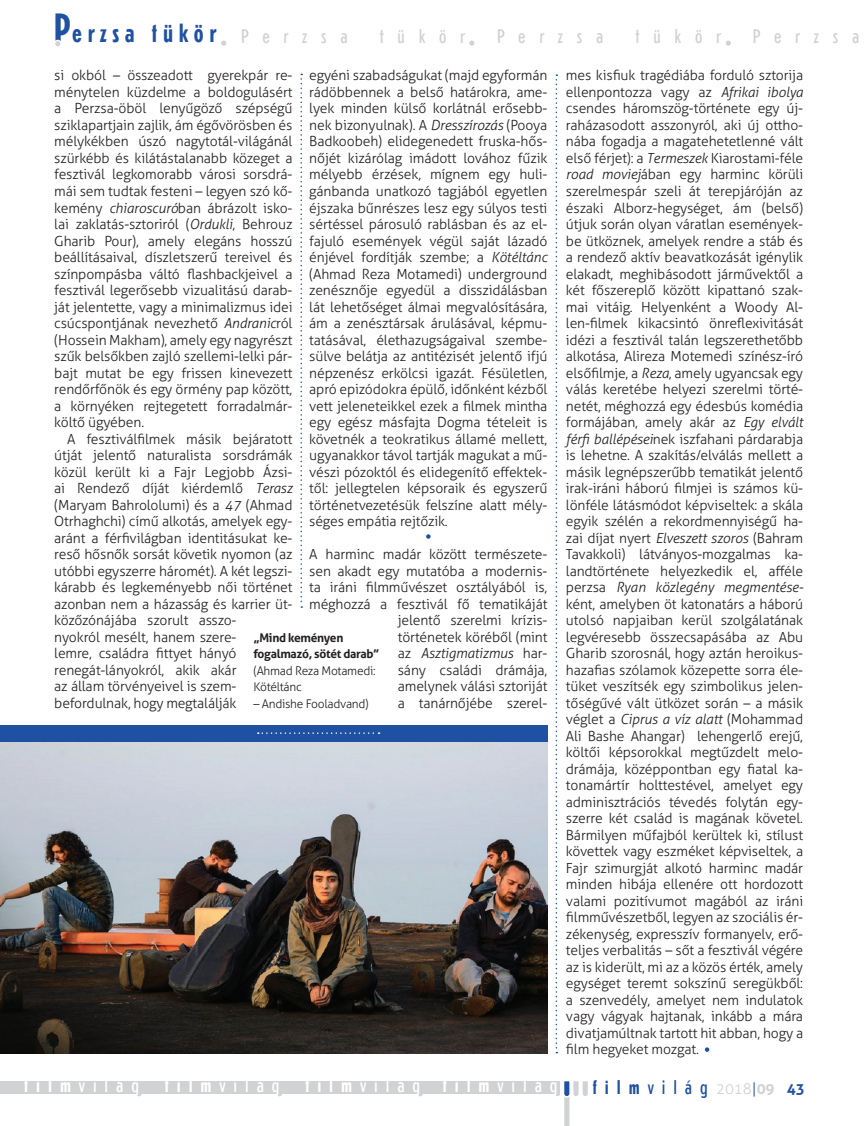
<style>
.page{position:relative;width:867px;height:1126px;background:#fff}
.page>*{position:absolute;margin:0;border:0;box-sizing:border-box;transform-origin:0 0}
.t1{font:700 condensed 42px "Erbar LT";color:#2051a3}
.t2{font:700 condensed 26.1px "Erbar LT";letter-spacing:.22em;color:#2051a3}
.t3{font:300 condensed 19.8px "Erbar LT";letter-spacing:.4em;color:#fff}
.t4{font:300 condensed 19.8px "Erbar LT";letter-spacing:.7em;color:#d1d2d4}
.t5{font:300 condensed 19.8px "Erbar LT";letter-spacing:.4em;color:#2051a3}
.t6{font:700 15px "Aller";color:#2051a3}
.új_Filmvilág{font:300 13.95px/16.5px "Aller";letter-spacing:-.01em;color:#231f20;text-align:justify}
.t7{font:300 12px/16.5px "Aller";letter-spacing:-.025em;color:#231f20}
.t8{font:700 12px/16.5px "Aller";letter-spacing:-.025em;color:#231f20}
.s1{font-weight:300;font-size:19.8px;color:#d1d2d4}
.s2{font-style:italic}
.s3{font-weight:700}
.s4{font-family:"Aller";font-stretch:normal;font-size:15px;color:#d1d2d4}
.s5{font-family:"Aller";font-stretch:normal;font-size:15px}
.s6{font-family:"Aller";font-weight:700;font-stretch:normal;font-size:15px;color:#d1d2d4}
</style>
<div class="page">
<svg style="left:418px;top:1093px;width:5px;height:3px"></svg>
<svg style="left:136px;top:1093px;width:6px;height:3px"></svg>
<svg style="left:221px;top:41px;width:5px;height:5px"></svg>
<svg style="left:469px;top:41px;width:5px;height:5px"></svg>
<svg style="left:726px;top:41px;width:5px;height:5px"></svg>
<div style="left:0;top:1081px;width:560px;height:12px;background:#d1d2d4"></div>
<svg style="left:555px;top:1081px;width:33px;height:45px"></svg>
<svg style="left:277px;top:1093px;width:5px;height:3px"></svg>
<div style="left:55px;top:40px;width:6px;height:7px;background:#d1d2d4;border-radius:50%"></div>
<div style="left:54px;top:40px;width:8px;height:8px;border:2px solid #fff;border-radius:50%"></div>
<svg style="left:556px;top:74px;width:1px;height:979px"></svg>
<svg style="left:300px;top:74px;width:2px;height:534px"></svg>
<img style="left:0;top:741px;width:547px;height:312px">
<div style="left:0;top:725px;width:547px;height:16px;background:#1f51a3"></div>
<svg style="left:258px;top:732px;width:122px;height:2px"></svg>
<svg style="left:705px;top:1047px;width:4px;height:5px"></svg>
<svg style="left:426px;top:534px;width:5px;height:5px"></svg>
<h1 class="t1" style="left:54px;top:4px;width:19px">P</h1>
<h2 class="t2" style="left:72px;top:18px;width:277px">erzsa tükör <span class="s1">P e r z s a</span></h2>
<h3 class="t4" style="left:380px;top:24px;width:87px">tükör</h3>
<h3 class="t4" style="left:497px;top:24px;width:108px">Perzsa</h3>
<h3 class="t4" style="left:636px;top:24px;width:87px">tükör</h3>
<h3 class="t4" style="left:753px;top:24px;width:108px">Perzsa</h3>
<p class="új_Filmvilág" style="left:309px;top:67px;width:240px">egyéni szabadságukat (majd egyformán rádöbbennek a belső határokra, ame&shy;lyek minden külső korlátnál erősebb&shy;nek bizonyulnak). A <span class="s2">Dresszírozás</span> (Pooya Badkoobeh) elidegenedett fruska-hős&shy;nőjét kizárólag imádott lovához fűzik mélyebb érzések, mígnem egy huli&shy;gánbanda unatkozó tagjából egyetlen éjszaka bűnrészes lesz egy súlyos testi sértéssel párosuló rablásban és az el&shy;fajuló események végül saját lázadó énjével fordítják szembe; a <span class="s2">Kötéltánc </span>(Ahmad Reza Motamedi) underground zenésznője egyedül a disszidálásban lát lehetőséget álmai megvalósítására, ám a zenésztársak árulásával, képmu&shy;tatásával, élethazugságaival szembe&shy;sülve belátja az antitézisét jelentő ifjú népzenész erkölcsi igazát. Fésületlen, apró epizódokra épülő, időnként kézből vett jeleneteikkel ezek a filmek mintha egy egész másfajta Dogma tételeit is követnék a teokratikus államé mellett, ugyanakkor távol tartják magukat a mű&shy;vészi pózoktól és elidegenítő effektek&shy;től: jellegtelen képsoraik és egyszerű történetvezetésük felszíne alatt mély&shy;séges empátia rejtőzik.</p>
<p class="új_Filmvilág" style="left:309px;top:546px;width:240px;text-align:right">A harminc madár között természete&shy;sen akadt egy mutatóba a modernis&shy;ta iráni filmművészet osztályából is, méghozzá a fesztivál fő tematikáját jelentő szerelmi krízis-<br>történetek köréből (mint<br>az <span class="s2">Asztigmatizmus</span> har-<br>sány családi drámája,<br>amelynek válási sztoriját<br>a tanárnőjébe szerel-</p>
<p class="új_Filmvilág" style="left:54px;top:67px;width:240px">si okból – összeadott gyerekpár re&shy;ménytelen küzdelme a boldogulásért a Perzsa-öböl lenyűgöző szépségű sziklapartjain zajlik, ám égővörösben és mélykékben úszó nagytotál-világánál szürkébb és kilátástalanabb közeget a fesztivál legkomorabb városi sorsdrá&shy;mái sem tudtak festeni – legyen szó kő&shy;kemény <span class="s2">chiaroscuró</span>ban ábrázolt isko&shy;lai zaklatás-sztoriról (<span class="s2">Ordukli</span>, Behrouz Gharib Pour), amely elegáns hosszú beállításaival, díszletszerű tereivel és színpompásba váltó flashbackjeivel a fesztivál legerősebb vizualitású darab&shy;ját jelentette, vagy a minimalizmus idei csúcspontjának nevezhető <span class="s2">Andranic</span>ról (Hossein Makham), amely egy nagyrészt szűk belsőkben zajló szellemi-lelki pár&shy;bajt mutat be egy frissen kinevezett rendőrfőnök és egy örmény pap között, a környéken rejtegetett forradalmár&shy;költő ügyében.</p>
<p class="új_Filmvilág" style="left:54px;top:430px;width:240px;text-align:left;text-indent:13px">A fesztiválfilmek másik bejáratott útját jelentő naturalista sorsdrámák közül került ki a Fajr Legjobb Ázsi&shy;ai Rendező díját kiérdemlő <span class="s2">Terasz </span>(Maryam Bahrololumi) és a <span class="s2">47</span> (Ahmad Otrhaghchi) című alkotás, amelyek egy&shy;aránt a férfivilágban identitásukat ke&shy;reső hősnők sorsát követik nyomon (az utóbbi egyszerre háromét). A két legszi&shy;kárabb és legkeményebb női történet azonban nem a házasság és karrier üt&shy;közőzónájába szorult asszo-<br>nyokról mesélt, hanem szere-<br>lemre, családra fittyet hányó renegát-lányokról, akik akár<br>az állam törvényeivel is szem&shy;befordulnak, hogy megtalálják</p>
<p class="t8" style="left:254px;top:629px;width:127px">„Mind keményen fogalmazó, sötét darab”</p>
<p class="t7" style="left:254px;top:662px;width:123px">(Ahmad Reza Motamedi:<br>Kötéltánc</p>
<p class="t7" style="left:254px;top:695px;width:117px">– Andishe Fooladvand)</p>
<p class="új_Filmvilág" style="left:566px;top:67px;width:239px">mes kisfiuk tragédiába forduló sztorija ellenpontozza vagy az <span class="s2">Afrikai ibolya </span>csendes háromszög-története egy új&shy;raházasodott asszonyról, aki új ottho&shy;nába fogadja a magatehetetlenné vált első férjet): a <span class="s2">Termeszek</span> Kiarostami-féle <span class="s2">road moviej</span>ában egy harminc körüli szerelmespár szeli át terepjáróján az északi Alborz-hegységet, ám (belső) útjuk során olyan váratlan események&shy;be ütköznek, amelyek rendre a stáb és a rendező aktív beavatkozását igénylik elakadt, meghibásodott járművektől a két főszereplő között kipattanó szak&shy;mai vitáig. Helyenként a Woody Al&shy;len-filmek kikacsintó önreflexivitását idézi a fesztivál talán legszerethetőbb alkotása, Alireza Motemedi színész-író elsőfilmje, a <span class="s2">Reza</span>, amely ugyancsak egy válás keretébe helyezi szerelmi törté&shy;netét, méghozzá egy édesbús komédia formájában, amely akár az <span class="s2">Egy elvált férfi ballépései</span>nek iszfahani párdarabja is lehetne. A szakítás/elválás mellett a másik legnépszerűbb tematikát jelentő irak-iráni háború filmjei is számos kü&shy;lönféle látásmódot képviseltek: a skála egyik szélén a rekordmennyiségű ha&shy;zai díjat nyert <span class="s2">Elveszett szoros</span> (Bahram Tavakkoli) látványos-mozgalmas ka&shy;landtörténete helyezkedik el, afféle perzsa <span class="s2">Ryan közlegény megmentése&shy;</span>ként, amelyben öt katonatárs a háború utolsó napjaiban kerül szolgálatának legvéresebb összecsapásába az Abu Gharib szorosnál, hogy aztán heroikus&shy;hazafias szólamok közepette sorra éle&shy;tüket veszítsék egy szimbolikus jelen&shy;tőségűvé vált ütközet során – a másik véglet a <span class="s2">Ciprus a víz alatt</span> (Mohammad Ali Bashe Ahangar) lehengerlő erejű, költői képsorokkal megtűzdelt melo&shy;drámája, középpontban egy fiatal ka&shy;tonamártír holttestével, amelyet egy adminisztrációs tévedés folytán egy&shy;szerre két család is magának követel.<br>Bármilyen műfajból kerültek ki, stílust követtek vagy eszméket képviseltek, a Fajr szimurgját alkotó harminc madár minden hibája ellenére ott hordozott valami pozitívumot magából az iráni filmművészetből, legyen az szociális ér&shy;zékenység, expresszív formanyelv, erő&shy;teljes verbalitás – sőt a fesztivál végére az is kiderült, mi az a közös érték, amely egységet teremt sokszínű seregükből: a szenvedély, amelyet nem indulatok vagy vágyak hajtanak, inkább a mára divatjamúltnak tartott hit abban, hogy a film hegyeket mozgat.</p>
<h3 class="t3" style="left:24px;top:1073px;width:116px"><span class="s3">film</span>világ</h3>
<h3 class="t3" style="left:165px;top:1073px;width:116px"><span class="s3">film</span>világ</h3>
<h3 class="t3" style="left:305px;top:1073px;width:254px"><span class="s3">film</span>világ <span class="s3">film</span>világ</h3>
<h3 class="t5" style="left:593px;top:1075px;width:183px"><span class="s3">film</span>világ <span class="s4">2018</span><span class="s5">|</span><span class="s6">09</span></h3>
<p class="t6" style="left:787px;top:1079px;width:19px">43</p>
</div>
